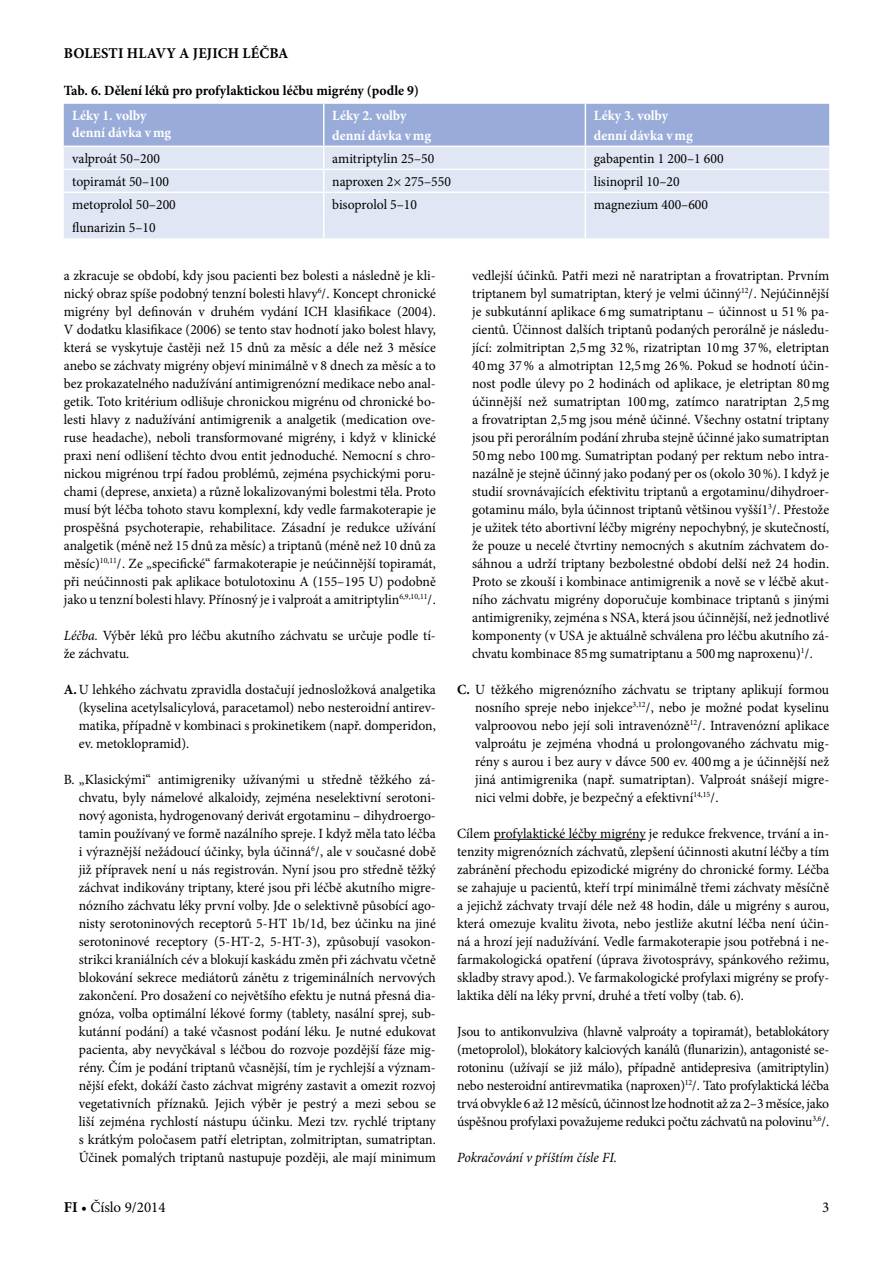
<style>
.page{position:relative;width:893px;height:1263px;background:#fff}
.page>*{position:absolute;margin:0;border:0;box-sizing:border-box;transform-origin:0 0}
.t1{font:700 15px "Minion Pro";letter-spacing:.01em;color:#000}
.t2{font:15px "Minion Pro";color:#000}
.t3{font:14.1px/18px "Minion Pro";color:#000;text-align:justify}
.t4{font:700 14.1px/19.5px "Minion Pro";color:#fff}
.t5{font:700 14.1px "Minion Pro";color:#000}
.t6{font:italic 14.1px "Minion Pro";letter-spacing:-.01em;color:#000}
.s1{font-style:italic}
.s2{font-weight:700}
</style>
<div class="page">
<hr style="left:494px;top:839px;width:152px;height:1px;background:#000">
<svg style="left:64px;top:104px;width:765px;height:134px;background:#cbd4eb"></svg>
<p class="t1" style="left:64px;top:42px;width:226px">BOLESTI HLAVY A JEJICH LÉČBA</p>
<p class="t5" style="left:64px;top:81px;width:357px">Tab. 6. Dělení léků pro profylaktickou léčbu migrény (podle 9)</p>
<p class="t4" style="left:72px;top:107px;width:100px;line-height:16.5px">Léky 1. volby denní dávka vmg</p>
<p class="t4" style="left:332px;top:106px;width:100px">Léky 2. volby denní dávka vmg</p>
<p class="t4" style="left:594px;top:106px;width:100px">Léky 3. volby denní dávka vmg</p>
<p class="t3" style="left:72px;top:149px;width:89px">valproát 50–200</p>
<p class="t3" style="left:332px;top:149px;width:104px">amitriptylin 25–50</p>
<p class="t3" style="left:594px;top:149px;width:131px">gabapentin 1 200–1 600</p>
<p class="t3" style="left:72px;top:173px;width:98px">topiramát 50–100</p>
<p class="t3" style="left:332px;top:173px;width:120px">naproxen 2× 275–550</p>
<p class="t3" style="left:594px;top:173px;width:87px">lisinopril 10–20</p>
<p class="t3" style="left:72px;top:196px;width:105px">metoprolol 50–200</p>
<p class="t3" style="left:332px;top:196px;width:86px">bisoprolol 5–10</p>
<p class="t3" style="left:594px;top:196px;width:116px">magnezium 400–600</p>
<p class="t3" style="left:72px;top:219px;width:85px">flunarizin 5–10</p>
<p class="t3" style="left:64px;top:266px;width:374px">a zkracuje se období, kdy jsou pacienti bez bolesti a následně je kli&shy;nický obraz spíše podobný tenzní bolesti hlavy<sup>6</sup>/. Koncept chronické migrény byl definován v druhém vydání ICH klasifikace (2004).<br>V dodatku klasifikace (2006) se tento stav hodnotí jako bolest hlavy, která se vyskytuje častěji než 15 dnů za měsíc a déle než 3 měsíce anebo se záchvaty migrény objeví minimálně v 8 dnech za měsíc a to bez prokazatelného nadužívání antimigrenózní medikace nebo anal&shy;getik. Toto kritérium odlišuje chronickou migrénu od chronické bo&shy;lesti hlavy z nadužívání antimigrenik a analgetik (medication ove&shy;ruse headache), neboli transformované migrény, i když v klinické praxi není odlišení těchto dvou entit jednoduché. Nemocní s chro&shy;nickou migrénou trpí řadou problémů, zejména psychickými poru&shy;chami (deprese, anxieta) a různě lokalizovanými bolestmi těla. Proto musí být léčba tohoto stavu komplexní, kdy vedle farmakoterapie je prospěšná psychoterapie, rehabilitace. Zásadní je redukce užívání analgetik (méně než 15 dnů za měsíc) a triptanů (méně než 10 dnů za měsíc)<sup>10,11</sup>/. Ze „specifické“ farmakoterapie je neúčinnější topiramát, při neúčinnosti pak aplikace botulotoxinu A (155–195 U) podobně jako u tenzní bolesti hlavy. Přínosný je i valproát a amitriptylin<sup>6,9,10,11</sup>/.</p>
<p class="t3" style="left:64px;top:626px;width:374px"><span class="s1">Léčba.</span> Výběr léků pro léčbu akutního záchvatu se určuje podle tí&shy;že záchvatu.</p>
<p class="t3" style="left:79px;top:680px;width:359px;text-indent:-15px"><span class="s2">A.</span>U lehkého záchvatu zpravidla dostačují jednosložková analgetika (kyselina acetylsalicylová, paracetamol) nebo nesteroidní antirev&shy;matika, případně v kombinaci s prokinetikem (např. domperidon, ev. metoklopramid).</p>
<p class="t3" style="left:79px;top:770px;width:359px;text-indent:-15px">B. „Klasickými“ antimigreniky užívanými u středně těžkého zá&shy;chvatu, byly námelové alkaloidy, zejména neselektivní serotoni&shy;nový agonista, hydrogenovaný derivát ergotaminu – dihydroergo&shy;tamin používaný ve formě nazálního spreje. I když měla tato léčba i výraznější nežádoucí účinky, byla účinná<sup>6</sup>/, ale v současné době již přípravek není u nás registrován. Nyní jsou pro středně těžký záchvat indikovány triptany, které jsou při léčbě akutního migre&shy;nózního záchvatu léky první volby. Jde o selektivně působící ago&shy;nisty serotoninových receptorů 5-HT 1b/1d, bez účinku na jiné serotoninové receptory (5-HT-2, 5-HT-3), způsobují vasokon&shy;strikci kraniálních cév a blokují kaskádu změn při záchvatu včetně blokování sekrece mediátorů zánětu z trigeminálních nervových zakončení. Pro dosažení co největšího efektu je nutná přesná dia&shy;gnóza, volba optimální lékové formy (tablety, nasální sprej, sub&shy;kutánní podání) a také včasnost podání léku. Je nutné edukovat pacienta, aby nevyčkával s léčbou do rozvoje pozdější fáze mig&shy;rény. Čím je podání triptanů včasnější, tím je rychlejší a význam&shy;nější efekt, dokáží často záchvat migrény zastavit a omezit rozvoj vegetativních příznaků. Jejich výběr je pestrý a mezi sebou se liší zejména rychlostí nástupu účinku. Mezi tzv. rychlé triptany s krátkým poločasem patří eletriptan, zolmitriptan, sumatriptan.<br>Účinek pomalých triptanů nastupuje později, ale mají minimum</p>
<p class="t3" style="left:472px;top:266px;width:359px">vedlejší účinků. Patři mezi ně naratriptan a frovatriptan. Prvním triptanem byl sumatriptan, který je velmi účinný<sup>12</sup>/. Nejúčinnější je subkutánní aplikace 6mg sumatriptanu – účinnost u 51% pa&shy;cientů. Účinnost dalších triptanů podaných perorálně je následu&shy;jící: zolmitriptan 2,5mg 32%, rizatriptan 10mg 37%, eletriptan 40mg 37% a almotriptan 12,5mg 26%. Pokud se hodnotí účin&shy;nost podle úlevy po 2 hodinách od aplikace, je eletriptan 80mg účinnější než sumatriptan 100mg, zatímco naratriptan 2,5mg a frovatriptan 2,5mg jsou méně účinné. Všechny ostatní triptany jsou při perorálním podání zhruba stejně účinné jako sumatriptan 50mg nebo 100mg. Sumatriptan podaný per rektum nebo intra&shy;nazálně je stejně účinný jako podaný per os (okolo 30%). I když je studií srovnávajících efektivitu triptanů a ergotaminu/dihydroer&shy;gotaminu málo, byla účinnost triptanů většinou vyšší1<sup>3</sup>/. Přestože je užitek této abortivní léčby migrény nepochybný, je skutečností, že pouze u necelé čtvrtiny nemocných s akutním záchvatem do&shy;sáhnou a udrží triptany bezbolestné období delší než 24 hodin.<br>Proto se zkouší i kombinace antimigrenik a nově se v léčbě akut&shy;ního záchvatu migrény doporučuje kombinace triptanů s jinými antimigreniky, zejména s NSA, která jsou účinnější, než jednotlivé komponenty (v USA je aktuálně schválena pro léčbu akutního zá&shy;chvatu kombinace 85mg sumatriptanu a 500mg naproxenu)<sup>1</sup>/.</p>
<p class="t3" style="left:475px;top:680px;width:355px;text-indent:-18px"><span class="s2">C.</span> U těžkého migrenózního záchvatu se triptany aplikují formou nosního spreje nebo injekce<sup>3,12</sup>/, nebo je možné podat kyselinu valproovou nebo její soli intravenózně<sup>12</sup>/. Intravenózní aplikace valproátu je zejména vhodná u prolongovaného záchvatu mig&shy;rény s aurou i bez aury v dávce 500 ev. 400mg a je účinnější než jiná antimigrenika (např. sumatriptan). Valproát snášejí migre&shy;nici velmi dobře, je bezpečný a efektivní<sup>14,15</sup>/.</p>
<p class="t3" style="left:457px;top:824px;width:374px">Cílem profylaktické léčby migrény je redukce frekvence, trvání a in&shy;tenzity migrenózních záchvatů, zlepšení účinnosti akutní léčby a tím zabránění přechodu epizodické migrény do chronické formy. Léčba se zahajuje u pacientů, kteří trpí minimálně třemi záchvaty měsíčně a jejichž záchvaty trvají déle než 48 hodin, dále u migrény s aurou, která omezuje kvalitu života, nebo jestliže akutní léčba není účin&shy;ná a hrozí její nadužívání. Vedle farmakoterapie jsou potřebná i ne&shy;farmakologická opatření (úprava životosprávy, spánkového režimu, skladby stravy apod.). Ve farmakologické profylaxi migrény se profy&shy;laktika dělí na léky první, druhé a třetí volby (tab. 6).</p>
<p class="t3" style="left:457px;top:1022px;width:374px">Jsou to antikonvulziva (hlavně valproáty a topiramát), betablokátory (metoprolol), blokátory kalciových kanálů (flunarizin), antagonisté se&shy;rotoninu (užívají se již málo), případně antidepresiva (amitriptylin) nebo nesteroidní antirevmatika (naproxen)<sup>12</sup>/. Tato profylaktická léčba trvá obvykle 6 až 12 měsíců, účinnost lze hodnotit až za 2–3 měsíce, jako úspěšnou profylaxi považujeme redukci počtu záchvatů na polovinu<sup>3,6</sup>/.</p>
<p class="t6" style="left:457px;top:1148px;width:162px">Pokračování v příštím čísle FI.</p>
<p class="t2" style="left:64px;top:1197px;width:103px"><span class="s2">FI</span> • Číslo 9/2014</p>
<p class="t2" style="left:822px;top:1197px;width:9px">3</p>
</div>
